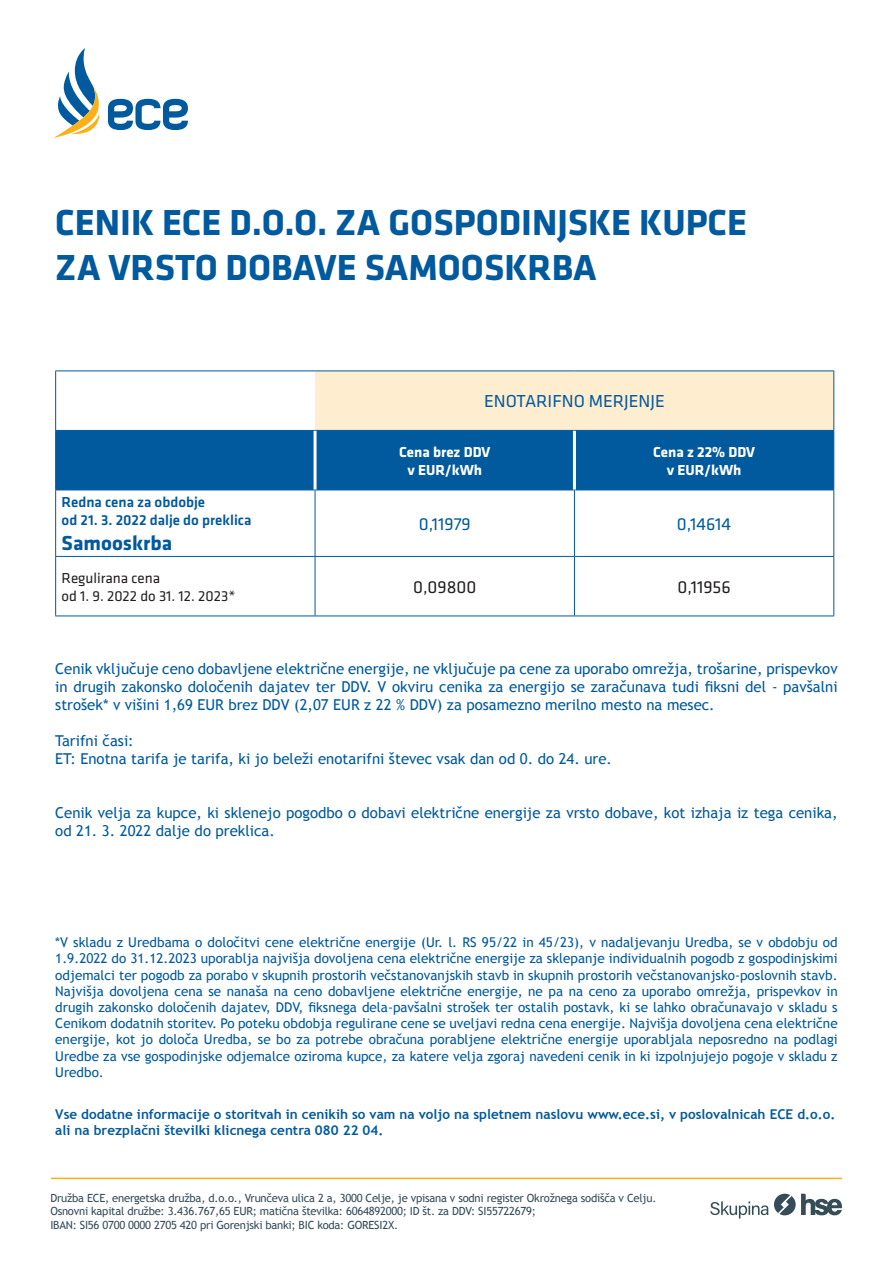
<style>
.page{position:relative;width:893px;height:1263px;background:#fff}
.page>*{position:absolute;margin:0;border:0;box-sizing:border-box;transform-origin:0 0}
.t1{font:700 37.5px/45px "Klavika";color:#01599e}
.t2{font:700 21px "Klavika";color:#01599e}
.t3{font:18px "Klavika";color:#01599e}
.t4{font:18px "Klavika";color:#231f20}
.t5{font:15px/18px "Trebuchet MS";color:#01599e;text-align:justify}
.t6{font:500 15px/18px "Klavika";color:#01599e}
.t7{font:700 15px/18px "Klavika";color:#fff;text-align:center}
.t8{font:15px/18px "Klavika";color:#231f20}
.t9{font:13.5px/16.2px "Trebuchet MS";color:#01599e;text-align:justify}
.t10{font:700 13.5px/16.2px "Trebuchet MS";color:#01599e}
.t11{font:11.25px/13.5px "Trebuchet MS";letter-spacing:-.02em;color:#364d59}
</style>
<div class="page">
<svg style="left:54px;top:48px;width:46px;height:90px"></svg>
<svg style="left:108px;top:99px;width:80px;height:31px"></svg>
<div style="left:315px;top:371px;width:519px;height:59px;background:#feedce"></div>
<div style="left:56px;top:431px;width:777px;height:59px;background:#01599e"></div>
<hr style="left:55px;top:370px;width:260px;height:1px;background:#01599e">
<hr style="left:55px;top:371px;width:1px;height:59px;background:#01599e">
<hr style="left:315px;top:370px;width:259px;height:1px;background:#01599e">
<hr style="left:574px;top:370px;width:260px;height:1px;background:#01599e">
<hr style="left:833px;top:371px;width:1px;height:59px;background:#01599e">
<hr style="left:55px;top:430px;width:260px;height:1px;background:#01599e">
<hr style="left:55px;top:431px;width:1px;height:59px;background:#01599e">
<hr style="left:315px;top:430px;width:259px;height:1px;background:#01599e">
<hr style="left:574px;top:430px;width:260px;height:1px;background:#01599e">
<hr style="left:55px;top:490px;width:260px;height:1px;background:#01599e">
<hr style="left:55px;top:490px;width:1px;height:66px;background:#01599e">
<hr style="left:315px;top:490px;width:259px;height:1px;background:#01599e">
<hr style="left:315px;top:490px;width:1px;height:66px;background:#01599e">
<hr style="left:574px;top:490px;width:260px;height:1px;background:#01599e">
<hr style="left:574px;top:490px;width:1px;height:66px;background:#01599e">
<hr style="left:833px;top:490px;width:1px;height:66px;background:#01599e">
<hr style="left:55px;top:556px;width:260px;height:1px;background:#01599e">
<hr style="left:55px;top:557px;width:1px;height:58px;background:#01599e">
<hr style="left:315px;top:556px;width:259px;height:1px;background:#01599e">
<hr style="left:315px;top:557px;width:1px;height:58px;background:#01599e">
<hr style="left:574px;top:556px;width:260px;height:1px;background:#01599e">
<hr style="left:574px;top:557px;width:1px;height:58px;background:#01599e">
<hr style="left:833px;top:557px;width:1px;height:58px;background:#01599e">
<hr style="left:55px;top:615px;width:260px;height:1px;background:#01599e">
<hr style="left:315px;top:615px;width:259px;height:1px;background:#01599e">
<hr style="left:574px;top:615px;width:260px;height:1px;background:#01599e">
<hr style="left:314px;top:431px;width:3px;height:59px;background:#fff">
<hr style="left:573px;top:431px;width:3px;height:59px;background:#fff">
<hr style="left:833px;top:431px;width:1px;height:59px;background:#01599e">
<hr style="left:51px;top:1177px;width:791px;height:2px;background:#fbb017">
<svg style="left:710px;top:1201px;width:58px;height:17px"></svg>
<svg style="left:774px;top:1194px;width:68px;height:21px"></svg>
<p class="t1" style="left:55px;top:201px;width:693px">CENIK ECE D.O.O. ZA GOSPODINJSKE KUPCE<br>ZA VRSTO DOBAVE SAMOOSKRBA</p>
<p class="t6" style="left:62px;top:493px;width:191px">Redna cena za obdobje<br>od 21. 3. 2022 dalje do preklica</p>
<p class="t2" style="left:62px;top:532px;width:112px">Samooskrba</p>
<p class="t3" style="left:484px;top:392px;width:182px">ENOTARIFNO MERJENJE</p>
<p class="t7" style="left:399px;top:443px;width:93px">Cena brez DDV v EUR/kWh</p>
<p class="t7" style="left:653px;top:443px;width:103px">Cena z 22% DDV v EUR/kWh</p>
<p class="t3" style="left:419px;top:514px;width:54px">0,11979</p>
<p class="t3" style="left:677px;top:514px;width:56px">0,14614</p>
<p class="t8" style="left:62px;top:569px;width:175px">Regulirana cena<br>od 1. 9. 2022 do 31. 12. 2023*</p>
<p class="t4" style="left:413px;top:577px;width:65px">0,09800</p>
<p class="t4" style="left:678px;top:577px;width:55px">0,11956</p>
<p class="t5" style="left:55px;top:660px;width:784px">Cenik vključuje ceno dobavljene električne energije, ne vključuje pa cene za uporabo omrežja, trošarine, prispevkov in drugih zakonsko določenih dajatev ter DDV. V okviru cenika za energijo se zaračunava tudi fiksni del - pavšalni strošek* v višini 1,69 EUR brez DDV (2,07 EUR z 22 % DDV) za posamezno merilno mesto na mesec.</p>
<p class="t5" style="left:55px;top:732px;width:80px">Tarifni časi:</p>
<p class="t5" style="left:55px;top:750px;width:558px">ET: Enotna tarifa je tarifa, ki jo beleži enotarifni števec vsak dan od 0. do 24. ure.</p>
<p class="t5" style="left:55px;top:804px;width:784px">Cenik velja za kupce, ki sklenejo pogodbo o dobavi električne energije za vrsto dobave, kot izhaja iz tega cenika, od 21. 3. 2022 dalje do preklica.</p>
<p class="t9" style="left:55px;top:934px;width:784px">*V skladu z Uredbama o določitvi cene električne energije (Ur. l. RS 95/22 in 45/23), v nadaljevanju Uredba, se v obdobju od 1.9.2022 do 31.12.2023 uporablja najvišja dovoljena cena električne energije za sklepanje individualnih pogodb z gospodinjskimi odjemalci ter pogodb za porabo v skupnih prostorih večstanovanjskih stavb in skupnih prostorih večstanovanjsko-poslovnih stavb.<br>Najvišja dovoljena cena se nanaša na ceno dobavljene električne energije, ne pa na ceno za uporabo omrežja, prispevkov in drugih zakonsko določenih dajatev, DDV, fiksnega dela-pavšalni strošek ter ostalih postavk, ki se lahko obračunavajo v skladu s Cenikom dodatnih storitev. Po poteku obdobja regulirane cene se uveljavi redna cena energije. Najvišja dovoljena cena električne energije, kot jo določa Uredba, se bo za potrebe obračuna porabljene električne energije uporabljala neposredno na podlagi Uredbe za vse gospodinjske odjemalce oziroma kupce, za katere velja zgoraj navedeni cenik in ki izpolnjujejo pogoje v skladu z Uredbo.</p>
<p class="t10" style="left:55px;top:1106px;width:782px">Vse dodatne informacije o storitvah in cenikih so vam na voljo na spletnem naslovu www.ece.si, v poslovalnicah ECE d.o.o. ali na brezplačni številki klicnega centra 080 22 04.</p>
<p class="t11" style="left:50px;top:1191px;width:608px">Družba ECE, energetska družba, d.o.o., Vrunčeva ulica 2 a, 3000 Celje, je vpisana v sodni register Okrožnega sodišča v Celju.<br>Osnovni kapital družbe: 3.436.767,65 EUR; matična številka: 6064892000; ID št. za DDV: SI55722679;<br>IBAN: SI56 0700 0000 2705 420 pri Gorenjski banki; BIC koda: GORESI2X.</p>
</div>
